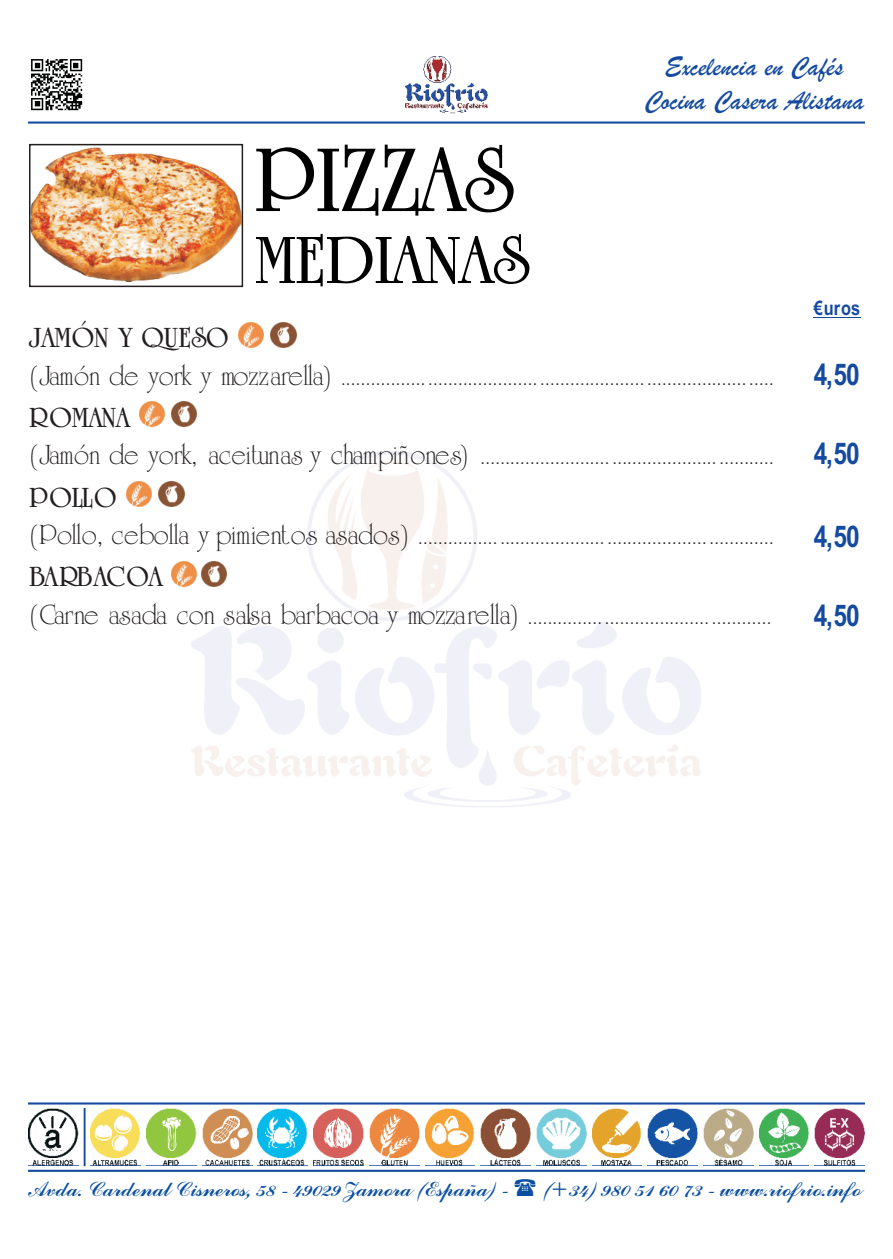
<style>
.page{position:relative;width:893px;height:1259px;background:#fff}
.page>*{position:absolute;margin:0;border:0;box-sizing:border-box;transform-origin:0 0}
.t1{font:700 97.5px "University Roman BT";color:#000}
.t2{font:700 72px "University Roman BT";color:#000}
.t3{font:700 30px "University Roman BT";color:#231f20}
.t4{font:700 30px "Arial Narrow";letter-spacing:-.04em;color:#144aa0}
.t5{font:italic 27.9px/34.2px "Brush Script";color:#144aa0;text-align:center}
.t6{font:24.9px "University Roman BT";color:#231f20}
.t7{font:22.8px "Commercial Script BT";color:#0a4fa2}
.t8{font:700 19.8px "Arial Narrow";color:#144aa0}
.s1{font-size:30px}
</style>
<div class="page">
<img style="left:191px;top:452px;width:510px;height:355px">
<img style="left:32px;top:147px;width:208px;height:135px">
<div style="left:29px;top:144px;width:214px;height:143px;border:2px solid #231f20"></div>
<img style="left:239px;top:322px;width:25px;height:25px">
<img style="left:271px;top:322px;width:25px;height:25px">
<img style="left:139px;top:402px;width:25px;height:25px">
<img style="left:171px;top:402px;width:25px;height:25px">
<img style="left:127px;top:481px;width:25px;height:25px">
<img style="left:159px;top:481px;width:25px;height:25px">
<img style="left:171px;top:561px;width:25px;height:25px">
<img style="left:201px;top:561px;width:25px;height:25px">
<img style="left:405px;top:56px;width:82px;height:57px">
<svg style="left:28px;top:121px;width:837px;height:3px;background:#5c81bd"></svg>
<img style="left:31px;top:59px;width:52px;height:52px">
<svg style="left:28px;top:1102px;width:837px;height:70px"></svg>
<img style="left:91px;top:1108px;width:50px;height:57px">
<img style="left:147px;top:1108px;width:49px;height:57px">
<img style="left:202px;top:1108px;width:50px;height:57px">
<img style="left:369px;top:1108px;width:50px;height:57px">
<img style="left:258px;top:1108px;width:50px;height:57px">
<img style="left:314px;top:1108px;width:49px;height:57px">
<img style="left:425px;top:1108px;width:50px;height:57px">
<img style="left:481px;top:1108px;width:49px;height:57px">
<img style="left:536px;top:1108px;width:50px;height:57px">
<img style="left:592px;top:1108px;width:50px;height:57px">
<img style="left:648px;top:1108px;width:49px;height:57px">
<img style="left:703px;top:1108px;width:50px;height:57px">
<img style="left:759px;top:1108px;width:50px;height:57px">
<img style="left:815px;top:1108px;width:49px;height:57px">
<img style="left:28px;top:1108px;width:50px;height:57px">
<h1 class="t1" style="left:255px;top:137px;width:262px">PIZZAS</h1>
<h2 class="t2" style="left:255px;top:228px;width:277px">MEDIANAS</h2>
<p class="t5" style="left:644px;top:53px;width:221px">Excelencia en Cafés<br>Cocina Casera Alistana</p>
<p class="t8" style="left:814px;top:293px;width:48px">€uros</p>
<p class="t3" style="left:29px;top:324px;width:201px">JAMÓN Y QUESO</p>
<p class="t6" style="left:29px;top:366px;width:746px"><span class="s1">(Jamón de york y mozzarella)</span> .....................................................................................</p>
<p class="t4" style="left:814px;top:351px;width:47px">4,50</p>
<p class="t3" style="left:29px;top:404px;width:102px">ROMANA</p>
<p class="t6" style="left:29px;top:445px;width:746px"><span class="s1">(Jamón de york, aceitunas y champiñones)</span> ..........................................................</p>
<p class="t4" style="left:814px;top:431px;width:47px">4,50</p>
<p class="t3" style="left:29px;top:484px;width:89px">POLLO</p>
<p class="t6" style="left:29px;top:525px;width:746px"><span class="s1">(Pollo, cebolla y pimientos asados)</span> ......................................................................</p>
<p class="t4" style="left:814px;top:513px;width:47px">4,50</p>
<p class="t3" style="left:29px;top:563px;width:135px">BARBACOA</p>
<p class="t6" style="left:29px;top:605px;width:744px"><span class="s1">(Carne asada con salsa barbacoa y mozzarella)</span> ................................................</p>
<p class="t4" style="left:814px;top:593px;width:47px">4,50</p>
<p class="t7" style="left:30px;top:1178px;width:480px">Avda. Cardenal Cisneros, 58 - 49029 Zamora (España) -</p>
<p class="t7" style="left:542px;top:1178px;width:320px">(+34) 980 51 60 73 - www.riofrio.info</p>
</div>
